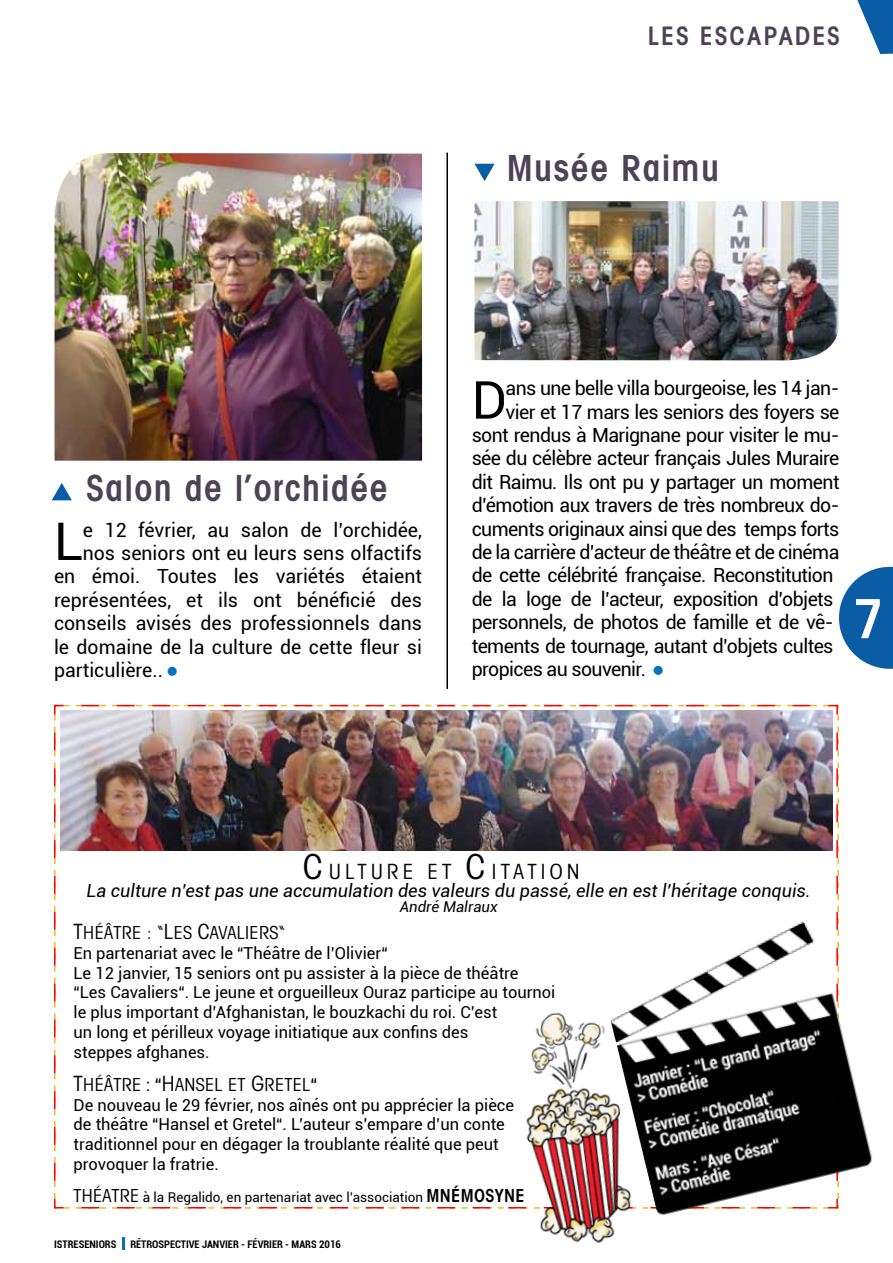
<style>
.page{position:relative;width:893px;height:1263px;background:#fff}
.page>*{position:absolute;margin:0;border:0;box-sizing:border-box;transform-origin:0 0}
.t1{font:600 condensed 54px "Avant Garde";color:#fff}
.t2{font:52.35px "Roboto";color:#000}
.t3{font:600 condensed 36px "Avant Garde";letter-spacing:.04em;color:#4d4256}
.t4{font:600 condensed 25.5px "Avant Garde";letter-spacing:.08em;color:#4d4256}
.t5{font:condensed 21px "Avant Garde";letter-spacing:.2em;color:#000}
.t6{font:19.5px "Roboto";letter-spacing:-.03em;color:#000}
.t7{font:19.5px "Roboto";color:#000}
.t8{font:italic 18px "Roboto";color:#000}
.t9{font:condensed 18px "Avant Garde";letter-spacing:.02em;color:#000}
.t10{font:18px "Roboto";color:#000}
.t11{font:16.5px/19.8px "Roboto";color:#000}
.t12{font:italic 15px "Roboto";color:#000}
.t13{font:13.5px "Roboto";color:#000}
.t14{font:700 condensed 10.5px "Roboto";color:#000}
.s1{font-size:34.5px}
.s2{font-size:21px}
.s3{font-family:"Roboto";font-stretch:normal}
.s4{font-family:"Avant Garde";font-weight:600;font-stretch:condensed;font-size:18px}
</style>
<div class="page">
<svg style="left:54px;top:704px;width:785px;height:505px"></svg>
<img style="left:598px;top:906px;width:275px;height:303px">
<svg style="left:839px;top:567px;width:54px;height:102px"></svg>
<hr style="left:446px;top:153px;width:2px;height:536px;background:#000">
<img style="left:493px;top:987px;width:217px;height:257px">
<svg style="left:857px;top:0;width:36px;height:54px"></svg>
<svg style="left:474px;top:164px;width:21px;height:17px"></svg>
<svg style="left:52px;top:483px;width:20px;height:17px"></svg>
<img style="left:54px;top:153px;width:368px;height:308px">
<img style="left:474px;top:201px;width:365px;height:159px">
<svg style="left:122px;top:1237px;width:3px;height:13px"></svg>
<img style="left:61px;top:711px;width:772px;height:139px">
<h3 class="t4" style="left:648px;top:20px;width:147px">LES ESCAPADES</h3>
<h3 class="t3" style="left:507px;top:146px;width:214px">Musée Raimu</h3>
<h3 class="t3" style="left:86px;top:466px;width:303px">Salon de l’orchidée</h3>
<h2 class="t2" style="left:54px;top:505px;width:30px">L</h2>
<p class="t7" style="left:83px;top:516px;width:341px">e 12 février, au salon de l’orchidée,</p>
<p class="t7" style="left:83px;top:539px;width:341px">nos seniors ont eu leurs sens olfactifs</p>
<p class="t7" style="left:54px;top:563px;width:370px">en émoi. Toutes les variétés étaient</p>
<p class="t7" style="left:54px;top:586px;width:370px">représentées, et ils ont bénéficié des</p>
<p class="t7" style="left:54px;top:610px;width:370px">conseils avisés des professionnels dans</p>
<p class="t7" style="left:54px;top:633px;width:370px">le domaine de la culture de cette fleur si</p>
<p class="t7" style="left:54px;top:656px;width:124px">particulière.. <sup>■</sup></p>
<h2 class="t2" style="left:472px;top:363px;width:37px">D</h2>
<p class="t6" style="left:506px;top:375px;width:335px">ans une belle villa bourgeoise, les 14 jan-</p>
<p class="t6" style="left:506px;top:398px;width:335px">vier et 17 mars les seniors des foyers se</p>
<p class="t6" style="left:472px;top:421px;width:369px">sont rendus à Marignane pour visiter le mu-</p>
<p class="t6" style="left:472px;top:445px;width:369px">sée du célèbre acteur français Jules Muraire</p>
<p class="t6" style="left:472px;top:468px;width:369px">dit Raimu. Ils ont pu y partager un moment</p>
<p class="t6" style="left:472px;top:492px;width:369px">d’émotion aux travers de très nombreux do-</p>
<p class="t6" style="left:472px;top:515px;width:369px">cuments originaux ainsi que des temps forts</p>
<p class="t6" style="left:472px;top:538px;width:369px">de la carrière d’acteur de théâtre et de cinéma</p>
<p class="t6" style="left:472px;top:562px;width:363px">de cette célébrité française. Reconstitution</p>
<p class="t6" style="left:472px;top:585px;width:363px">de la loge de l’acteur, exposition d’objets</p>
<p class="t6" style="left:472px;top:609px;width:363px">personnels, de photos de famille et de vê-</p>
<p class="t6" style="left:472px;top:632px;width:363px">tements de tournage, autant d’objets cultes</p>
<p class="t6" style="left:472px;top:655px;width:193px">propices au souvenir. <sup>■</sup></p>
<h1 class="t1" style="left:853px;top:586px;width:32px">7</h1>
<p class="t5" style="left:303px;top:859px;width:275px"><span class="s1">C</span> ULTURE ET <span class="s1">C</span> I TATI ON</p>
<p class="t8" style="left:87px;top:878px;width:726px">La culture n’est pas une accumulation des valeurs du passé, elle en est l’héritage conquis.</p>
<p class="t12" style="left:400px;top:896px;width:99px">André Malraux</p>
<p class="t9" style="left:74px;top:921px;width:213px"><span class="s2">T</span>HÉÂTRE : “<span class="s2">L</span>ES <span class="s2">C</span>AVALIERS“</p>
<p class="t11" style="left:74px;top:942px;width:483px">En partenariat avec le “Théâtre de l’Olivier“<br>Le 12 janvier, 15 seniors ont pu assister à la pièce de théâtre<br>“Les Cavaliers“. Le jeune et orgueilleux Ouraz participe au tournoi le plus important d’Afghanistan, le bouzkachi du roi. C’est<br>un long et périlleux voyage initiatique aux confins des<br>steppes afghanes.</p>
<p class="t9" style="left:74px;top:1073px;width:140px"><span class="s2">T</span>HÉÂTRE <span class="s3">: “</span><span class="s2">H</span>ANSELET</p>
<p class="t9" style="left:251px;top:1073px;width:24px"><span class="s2">G</span>RETEL</p>
<p class="t10" style="left:310px;top:1072px;width:8px">“</p>
<p class="t11" style="left:74px;top:1094px;width:442px">De nouveau le 29 février, nos aînés ont pu apprécier la pièce de théâtre “Hansel et Gretel“. L’auteur s’empare d’un conte traditionnel pour en dégager la troublante réalité que peut provoquer la fratrie.</p>
<p class="t9" style="left:74px;top:1184px;width:48px">THÉATRE</p>
<p class="t13" style="left:143px;top:1187px;width:342px">à la Regalido, en partenariat avec l’association <span class="s4">MN ÉMOSYNE</span></p>
<p class="t14" style="left:54px;top:1236px;width:64px">ISTRESENIORS</p>
<p class="t14" style="left:130px;top:1236px;width:212px">RÉTROSPECTIVE JANVIER - FÉVRIER - MARS 2016</p>
</div>
